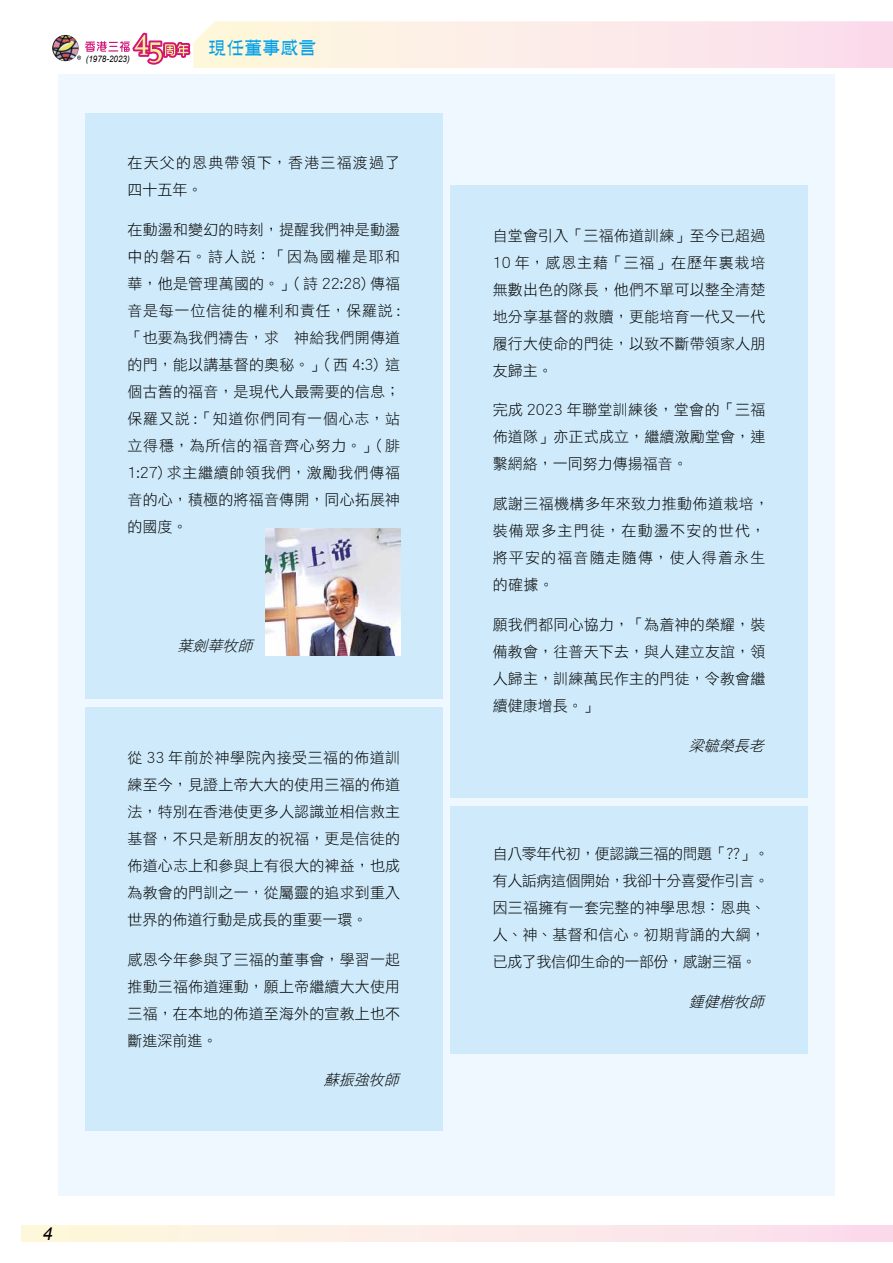
<style>
.page{position:relative;width:893px;height:1263px;background:#fff}
.page>*{position:absolute;margin:0;border:0;box-sizing:border-box;transform-origin:0 0}
.t1{font:18px "DF Chi Li HK W5";color:#00a0e9}
.t2{font:italic 18px "Arial";color:#000}
.t3{font:15px/27px "DF Hei HK W3";letter-spacing:.01em;color:#000;text-align:justify}
.t4{font:15px/27px "DF Hei HK W3";letter-spacing:-.025em;color:#000}
.t5{font:15px/27px "DF Hei HK W3";letter-spacing:.075em;color:#000}
.t6{font:15px/27px "DF Hei HK W3";letter-spacing:.08em;color:#000}
.t7{font:italic 15px "DF Hei HK W3";color:#000}
.t8{font:italic 9px "Arial";color:#000;scale:.9 1}
</style>
<div class="page">
<img style="left:52px;top:35px;width:25px;height:26px">
<svg style="left:77px;top:21px;width:816px;height:47px;background:#fbe8e6"></svg>
<div style="left:21px;top:1226px;width:872px;height:16px;background:linear-gradient(to right,#fefadd,#faddf0)"></div>
<div style="left:58px;top:74px;width:776px;height:1122px;background:#eff8fe"></div>
<div style="left:450px;top:185px;width:358px;height:612px;background:#cfebfb"></div>
<div style="left:450px;top:806px;width:358px;height:248px;background:#cfebfb"></div>
<div style="left:85px;top:113px;width:358px;height:585px;background:#cfebfb"></div>
<div style="left:85px;top:707px;width:358px;height:424px;background:#cfebfb"></div>
<img style="left:265px;top:529px;width:135px;height:127px">
<p class="t8" style="left:86px;top:53px;width:51px">(1978-2023)</p>
<p class="t1" style="left:209px;top:37px;width:109px">現任董事感言</p>
<p class="t6" style="left:128px;top:149px;width:274px">在天父的恩典帶領下，香港三福渡過了四十五年。</p>
<p class="t3" style="left:128px;top:216px;width:274px">在動盪和變幻的時刻，提醒我們神是動盪中的磐石。詩人說：「因為國權是耶和華，他是管理萬國的。」( 詩 22:28) 傳福音是每一位信徒的權利和責任，保羅說 :「也要為我們禱告，求　神給我們開傳道的門，能以講基督的奧秘。」( 西 4:3) 這個古舊的福音，是現代人最需要的信息；保羅又說 :「知道你們同有一個心志，站立得穩，為所信的福音齊心努力。」( 腓1:27) 求主繼續帥領我們，激勵我們傳福音的心，積極的將福音傳開，同心拓展神的國度。</p>
<p class="t7" style="left:178px;top:638px;width:81px">葉劍華牧師</p>
<p class="t3" style="left:128px;top:744px;width:274px">從 33 年前於神學院內接受三福的佈道訓練至今，見證上帝大大的使用三福的佈道法，特別在香港使更多人認識並相信救主基督，不只是新朋友的祝福，更是信徒的佈道心志上和參與上有很大的裨益，也成為教會的門訓之一，從屬靈的追求到重入世界的佈道行動是成長的重要一環。</p>
<p class="t3" style="left:128px;top:945px;width:274px">感恩今年參與了三福的董事會，學習一起推動三福佈道運動，願上帝繼續大大使用三福，在本地的佈道至海外的宣教上也不斷進深前進。</p>
<p class="t7" style="left:324px;top:1072px;width:81px">蘇振強牧師</p>
<p class="t2" style="left:43px;top:1222px;width:12px">4</p>
<p class="t3" style="left:493px;top:221px;width:274px">自堂會引入「三福佈道訓練」至今已超過10 年，感恩主藉「三福」在歷年裏栽培無數出色的隊長，他們不單可以整全清楚地分享基督的救贖，更能培育一代又一代履行大使命的門徒，以致不斷帶領家人朋友歸主。</p>
<p class="t3" style="left:493px;top:396px;width:274px">完成 2023 年聯堂訓練後，堂會的「三福佈道隊」亦正式成立，繼續激勵堂會，連繫網絡，一同努力傳揚福音。</p>
<p class="t5" style="left:493px;top:490px;width:278px">感謝三福機構多年來致力推動佈道栽培，裝備眾多主門徒，在動盪不安的世代，將平安的福音隨走隨傳，使人得着永生的確據。</p>
<p class="t3" style="left:493px;top:611px;width:274px">願我們都同心協力，「為着神的榮耀，裝備教會，往普天下去，與人建立友誼，領人歸主，訓練萬民作主的門徒，令教會繼續健康增長。」</p>
<p class="t7" style="left:689px;top:737px;width:81px">梁毓榮長老</p>
<p class="t4" style="left:493px;top:840px;width:278px">自八零年代初，便認識三福的問題「??」。有人詬病這個開始，我卻十分喜愛作引言。因三福擁有一套完整的神學思想：恩典、人、神、基督和信心。初期背誦的大綱，已成了我信仰生命的一部份，感謝三福。</p>
<p class="t7" style="left:689px;top:993px;width:81px">鍾健楷牧師</p>
</div>
